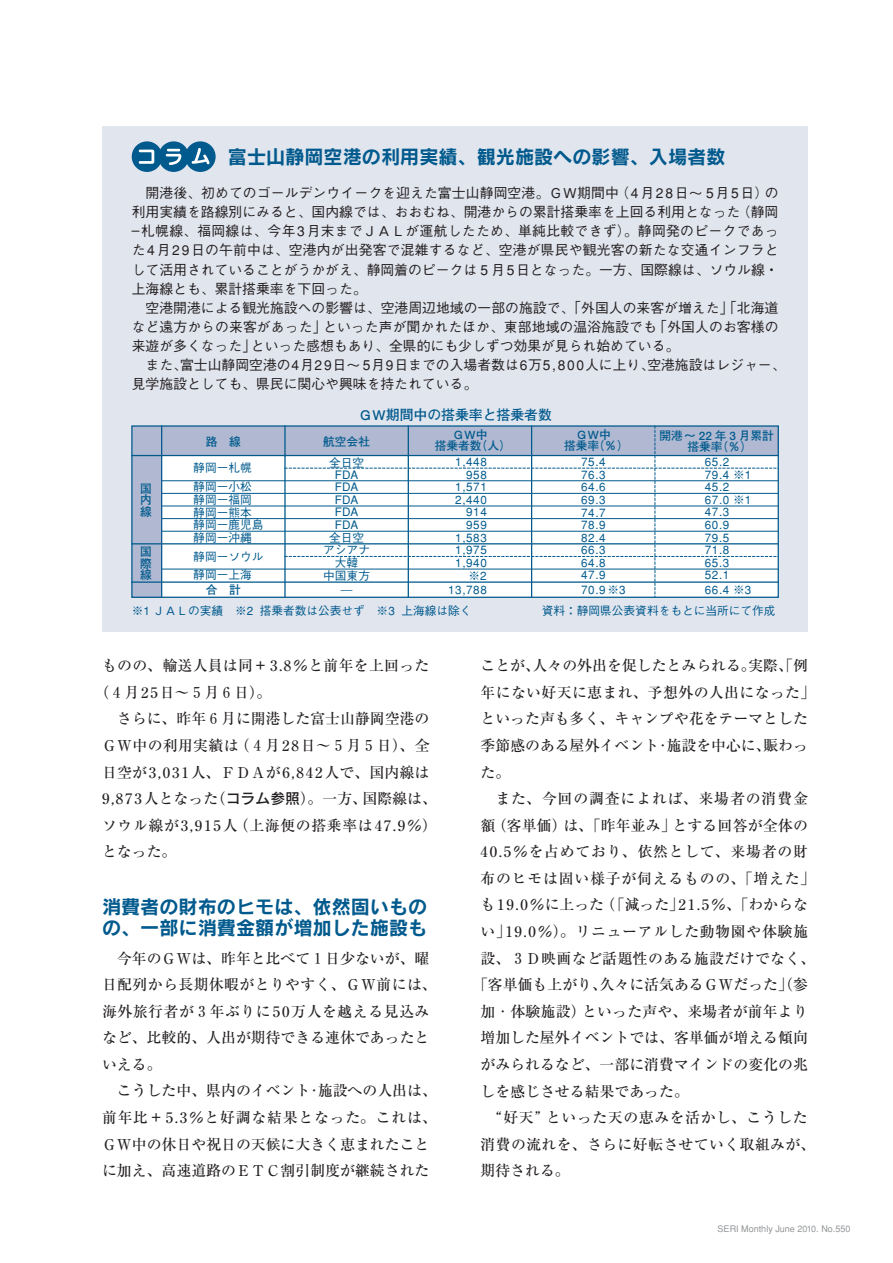
<style>
.page{position:relative;width:893px;height:1263px;background:#fff}
.page>*{position:absolute;margin:0;border:0;box-sizing:border-box;transform-origin:0 0}
.t1{font:19.2px/21.3px "Rodin CID B";color:#015a8d}
.t2{font:500 14.85px/26.5px "Ryumin";letter-spacing:.015em;color:#231f20}
.t3{font:500 14.85px "Ryumin";letter-spacing:.045em;color:#231f20}
.t4{font:500 14.85px "Ryumin";letter-spacing:.05em;color:#231f20}
.t5{font:500 14.85px "Ryumin";letter-spacing:.055em;color:#231f20}
.t6{font:500 14.85px "Ryumin";letter-spacing:.04em;color:#231f20}
.t7{font:500 14.85px "Ryumin";letter-spacing:.06em;color:#231f20}
.t8{font:500 13.8px/19.2px "Gothic BBB";color:#231f20;text-align:justify}
.t9{font:13.8px "Futo Go B101 Bold 83 pv RKSJ H";color:#015a8d}
.t10{font:11.7px/12.6px "Gothic BBB Medium 83 pv RKSJ H";color:#015a8d}
.t11{font:11.7px/12.6px "Gothic BBB Medium 83 pv RKSJ H";letter-spacing:.05em;color:#015a8d;text-align:right}
.t12{font:11.7px/11.7px "Futo Go B101 Bold 83 pv RKSJ H";color:#015a8d;text-align:center}
.t13{font:500 9px "Gothic BBB";color:#939598}
.s1{font-family:"Rodin CID DB";font-weight:400}
</style>
<div class="page">
<div style="left:102px;top:126px;width:706px;height:506px;background:#e1e5ee"></div>
<div style="left:132px;top:141px;width:30px;height:31px;background:#015a8d;border-radius:50%"></div>
<svg style="left:139px;top:150px;width:15px;height:14px"></svg>
<div style="left:158px;top:141px;width:31px;height:31px;background:#015a8d;border-radius:50%"></div>
<svg style="left:166px;top:149px;width:15px;height:16px"></svg>
<div style="left:185px;top:141px;width:31px;height:31px;background:#015a8d;border-radius:50%"></div>
<svg style="left:192px;top:148px;width:17px;height:16px"></svg>
<div style="left:132px;top:456px;width:646px;height:141px;background:#fff"></div>
<div style="left:132px;top:426px;width:646px;height:29px;background:#b0b9d1"></div>
<div style="left:132px;top:426px;width:30px;height:171px;background:#b0b9d1"></div>
<hr style="left:284px;top:426px;width:2px;height:171px;background:#015a8d">
<hr style="left:161px;top:426px;width:1px;height:171px;background:#015a8d">
<hr style="left:132px;top:455px;width:646px;height:1px;background:#015a8d">
<hr style="left:162px;top:480px;width:616px;height:1px;background:#015a8d">
<hr style="left:162px;top:493px;width:616px;height:1px;background:#015a8d">
<hr style="left:162px;top:506px;width:616px;height:1px;background:#015a8d">
<hr style="left:162px;top:518px;width:616px;height:1px;background:#015a8d">
<hr style="left:162px;top:531px;width:616px;height:1px;background:#015a8d">
<hr style="left:132px;top:543px;width:646px;height:1px;background:#015a8d">
<svg style="left:285px;top:426px;width:493px;height:171px"></svg>
<hr style="left:162px;top:569px;width:616px;height:1px;background:#015a8d">
<hr style="left:132px;top:581px;width:646px;height:2px;background:#015a8d">
<p class="t1" style="left:228px;top:145px;width:499px">富士山静岡空港の利用実績、観光施設への影響、入場者数</p>
<p class="t8" style="left:132px;top:184px;width:648px;text-indent:14px">開港後、初めてのゴールデンウイークを迎えた富士山静岡空港。ＧＷ期間中（4月28日〜 5月5日）の利用実績を路線別にみると、国内線では、おおむね、開港からの累計搭乗率を上回る利用となった（静岡–札幌線、福岡線は、今年3月末までＪＡＬが運航したため、単純比較できず）。静岡発のピークであった4月29日の午前中は、空港内が出発客で混雑するなど、空港が県民や観光客の新たな交通インフラとして活用されていることがうかがえ、静岡着のピークは 5 月5日となった。一方、国際線は、ソウル線・上海線とも、累計搭乗率を下回った。</p>
<p class="t8" style="left:132px;top:299px;width:648px;text-indent:14px">空港開港による観光施設への影響は、空港周辺地域の一部の施設で、「外国人の来客が増えた」「北海道など遠方からの来客があった」といった声が聞かれたほか、東部地域の温浴施設でも「外国人のお客様の来遊が多くなった」といった感想もあり、全県的にも少しずつ効果が見られ始めている。</p>
<p class="t8" style="left:132px;top:356px;width:655px;text-indent:14px">また、富士山静岡空港の4月29日〜 5月9日までの入場者数は6万5,800人に上り、空港施設はレジャー、見学施設としても、県民に関心や興味を持たれている。</p>
<p class="t9" style="left:358px;top:406px;width:195px">ＧＷ期間中の搭乗率と搭乗者数</p>
<p class="t12" style="left:206px;top:436px;width:37px">路　線</p>
<p class="t12" style="left:323px;top:436px;width:48px">航空会社</p>
<p class="t12" style="left:435px;top:428px;width:78px">ＧＷ中<br>搭乗者数（人）</p>
<p class="t12" style="left:564px;top:428px;width:66px">ＧＷ中<br>搭乗率（％）</p>
<p class="t12" style="left:660px;top:429px;width:116px">開港～ 22 年 3 月累計搭乗率（％）</p>
<p class="t12" style="left:140px;top:482px;width:13px;text-align:justify">国内線</p>
<p class="t12" style="left:140px;top:546px;width:13px;text-align:justify">国際線</p>
<p class="t10" style="left:193px;top:459px;width:60px;line-height:18.9px">静岡－札幌静岡－小松</p>
<p class="t10" style="left:193px;top:494px;width:72px">静岡－福岡静岡－熊本静岡－鹿児島静岡－沖縄</p>
<p class="t10" style="left:193px;top:547px;width:72px;line-height:18.9px">静岡－ソウル静岡－上海</p>
<p class="t12" style="left:206px;top:584px;width:37px">合　計</p>
<p class="t10" style="left:323px;top:456px;width:48px;text-align:center">全日空<br>FDA<br>FDA<br>FDA<br>FDA<br>FDA<br>全日空アシアナ大韓<br>中国東方</p>
<p class="t10" style="left:341px;top:584px;width:13px">―</p>
<p class="t11" style="left:455px;top:456px;width:33px">1,448<br>958<br>1,571<br>2,440<br>914<br>959<br>1,583<br>1,975<br>1,940</p>
<p class="t10" style="left:448px;top:584px;width:40px">13,788</p>
<p class="t10" style="left:468px;top:569px;width:20px">※2</p>
<p class="t10" style="left:581px;top:456px;width:26px;text-align:justify">75.4<br>76.3<br>64.6<br>69.3<br>74.7<br>78.9<br>82.4<br>66.3<br>64.8<br>47.9</p>
<p class="t10" style="left:581px;top:584px;width:46px">70.9※3</p>
<p class="t11" style="left:705px;top:456px;width:48px;text-align:left">65.2<br>79.4 ※1<br>45.2<br>67.0 ※1<br>47.3<br>60.9<br>79.5<br>71.8<br>65.3<br>52.1</p>
<p class="t10" style="left:705px;top:584px;width:48px">66.4 ※3</p>
<p class="t10" style="left:132px;top:605px;width:341px">※1 ＪＡＬの実績　※2 搭乗者数は公表せず　※3 上海線は除く</p>
<p class="t10" style="left:542px;top:605px;width:235px">資料：静岡県公表資料をもとに当所にて作成</p>
<p class="t2" style="left:95px;top:652px;width:336px;text-indent:7px">ものの、輸送人員は同＋3.8％と前年を上回った（４月25日〜５月６日）。</p>
<p class="t2" style="left:102px;top:705px;width:336px;text-indent:15px">さらに、昨年６月に開港した富士山静岡空港の<br>ＧＷ中の利用実績は（４月28日〜５月５日）、全日空が3,031人、ＦＤＡが6,842人で、国内線は<br>9,873人となった（<span class="s1">コラム参照</span>）。一方、国際線は、ソウル線が3,915人（上海便の搭乗率は47.9％）となった。</p>
<p class="t1" style="left:102px;top:895px;width:327px">消費者の財布のヒモは、依然固いものの、一部に消費金額が増加した施設も</p>
<p class="t2" style="left:102px;top:944px;width:336px;text-indent:15px">今年のＧＷは、昨年と比べて１日少ないが、曜日配列から長期休暇がとりやすく、ＧＷ前には、海外旅行者が３年ぶりに50万人を越える見込みなど、比較的、人出が期待できる連休であったといえる。</p>
<p class="t2" style="left:102px;top:1077px;width:336px;text-indent:15px">こうした中、県内のイベント・施設への人出は、前年比＋5.3％と好調な結果となった。これは、<br>ＧＷ中の休日や祝日の天候に大きく恵まれたことに加え、高速道路のＥＴＣ割引制度が継続された</p>
<p class="t2" style="left:480px;top:652px;width:336px">ことが、人々の外出を促したとみられる。実際、「例年にない好天に恵まれ、予想外の人出になった」といった声も多く、キャンプや花をテーマとした季節感のある屋外イベント・施設を中心に、賑わった。</p>
<p class="t7" style="left:495px;top:789px;width:314px">また、今回の調査によれば、来場者の消費金</p>
<p class="t2" style="left:480px;top:811px;width:329px">額（客単価）は、「昨年並み」とする回答が全体の</p>
<p class="t4" style="left:480px;top:843px;width:329px">40.5％を占めており、依然として、来場者の財</p>
<p class="t5" style="left:480px;top:869px;width:336px">布のヒモは固い様子が伺えるものの、「増えた」</p>
<p class="t2" style="left:480px;top:891px;width:329px">も19.0％に上った（「減った」21.5％、「わからな</p>
<p class="t3" style="left:480px;top:922px;width:329px">い」19.0％）。リニューアルした動物園や体験施</p>
<p class="t2" style="left:480px;top:944px;width:336px">設、３Ｄ映画など話題性のある施設だけでなく、</p>
<p class="t2" style="left:473px;top:971px;width:336px">「客単価も上がり、久々に活気あるＧＷだった」（参</p>
<p class="t2" style="left:480px;top:997px;width:329px">加・体験施設）といった声や、来場者が前年より</p>
<p class="t2" style="left:480px;top:1024px;width:329px">増加した屋外イベントでは、客単価が増える傾向</p>
<p class="t2" style="left:480px;top:1051px;width:329px">がみられるなど、一部に消費マインドの変化の兆</p>
<p class="t2" style="left:480px;top:1077px;width:210px">しを感じさせる結果であった。</p>
<p class="t6" style="left:488px;top:1108px;width:321px">“好天”といった天の恵みを活かし、こうした</p>
<p class="t2" style="left:480px;top:1130px;width:336px">消費の流れを、さらに好転させていく取組みが、</p>
<p class="t2" style="left:480px;top:1157px;width:91px">期待される。</p>
<p class="t13" style="left:718px;top:1224px;width:134px">SERI Monthly June 2010. No.550</p>
</div>
